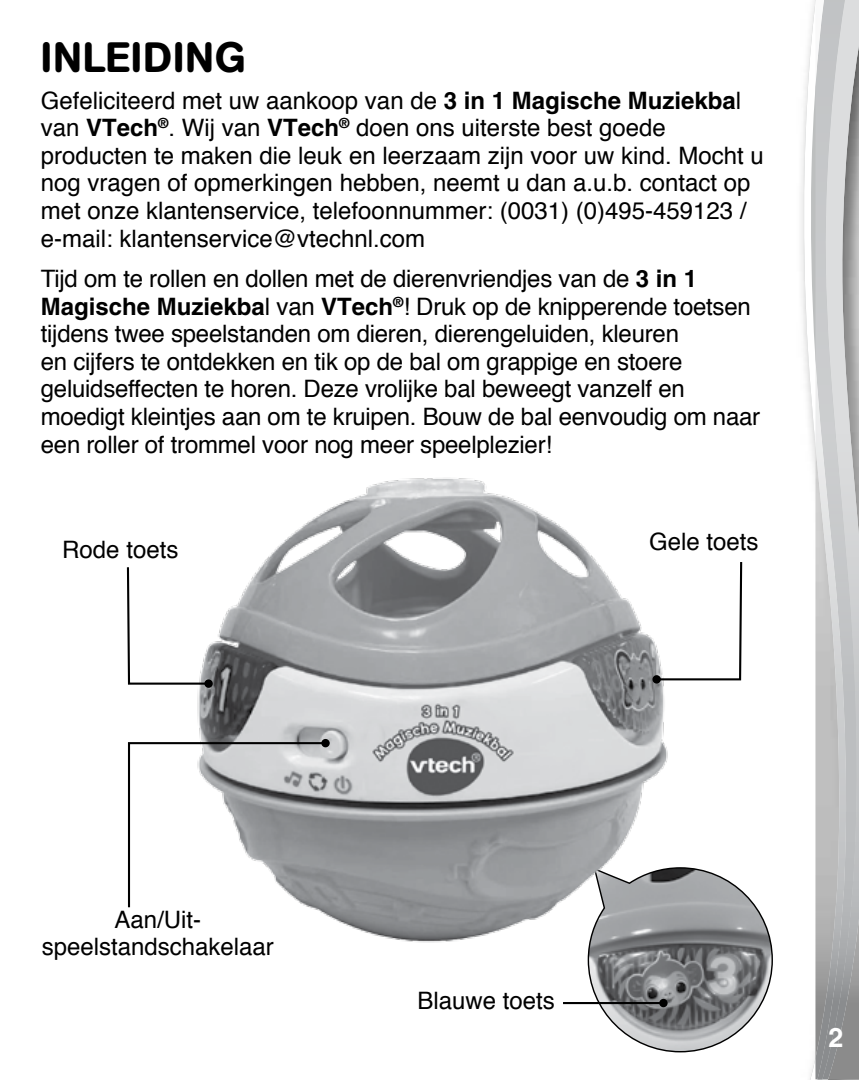
<style>
.page{position:relative;width:859px;height:1080px;background:#fff}
.page>*{position:absolute;margin:0;border:0;box-sizing:border-box;transform-origin:0 0}
.t1{font:500 42px "AG Book Rounded";letter-spacing:.02em;color:#000}
.t2{font:700 27px "Helvetica";color:#fff}
.t3{font:24px/27.6px "Helvetica";letter-spacing:-.01em;color:#000}
.s1{font-weight:700}
</style>
<div class="page">
<svg style="left:803px;top:0;width:12px;height:1080px"></svg>
<svg style="left:815px;top:1079px;width:13px;height:1px"></svg>
<img style="left:858px;top:0;width:1px;height:1079px">
<img style="left:848px;top:0;width:10px;height:1079px">
<img style="left:815px;top:0;width:33px;height:1079px">
<svg style="left:587px;top:869px;width:186px;height:184px"></svg>
<img style="left:197px;top:478px;width:501px;height:509px">
<svg style="left:128px;top:741px;width:200px;height:168px"></svg>
<div style="left:321px;top:739px;width:9px;height:8px;background:#000;border-radius:50%"></div>
<svg style="left:655px;top:560px;width:88px;height:121px"></svg>
<div style="left:652px;top:675px;width:9px;height:9px;background:#000;border-radius:50%"></div>
<svg style="left:126px;top:565px;width:85px;height:121px"></svg>
<div style="left:204px;top:679px;width:9px;height:9px;background:#000;border-radius:50%"></div>
<hr style="left:563px;top:1002px;width:100px;height:2px;background:#000">
<div style="left:659px;top:999px;width:9px;height:8px;background:#000;border-radius:50%"></div>
<h1 class="t1" style="left:41px;top:33px;width:206px">INLEIDING</h1>
<p class="t3" style="left:41px;top:87px;width:724px">Gefeliciteerd met uw aankoop van de <span class="s1">3 in 1 Magische Muziekba</span>l van <span class="s1">VTech</span><sup>®</sup>. Wij van <span class="s1">VTech</span><sup>®</sup> doen ons uiterste best goede producten te maken die leuk en leerzaam zijn voor uw kind. Mocht u nog vragen of opmerkingen hebben, neemt u dan a.u.b. contact op met onze klantenservice, telefoonnummer: (0031) (0)495-459123 / e-mail: klantenservice@vtechnl.com</p>
<p class="t3" style="left:41px;top:265px;width:721px">Tijd om te rollen en dollen met de dierenvriendjes van de <span class="s1">3 in 1<br>Magische Muziekba</span>l van <span class="s1">VTech</span><sup>®</sup>! Druk op de knipperende toetsen tijdens twee speelstanden om dieren, dierengeluiden, kleuren<br>en cijfers te ontdekken en tik op de bal om grappige en stoere geluidseffecten te horen. Deze vrolijke bal beweegt vanzelf en moedigt kleintjes aan om te kruipen. Bouw de bal eenvoudig om naar een roller of trommel voor nog meer speelplezier!</p>
<p class="t3" style="left:62px;top:537px;width:118px">Rode toets</p>
<p class="t3" style="left:649px;top:529px;width:111px">Gele toets</p>
<p class="t3" style="left:42px;top:906px;width:234px;text-align:center">Aan/Uit&shy;speelstandschakelaar</p>
<p class="t3" style="left:417px;top:988px;width:139px">Blauwe toets</p>
<p class="t2" style="left:828px;top:1021px;width:17px">2</p>
</div>
